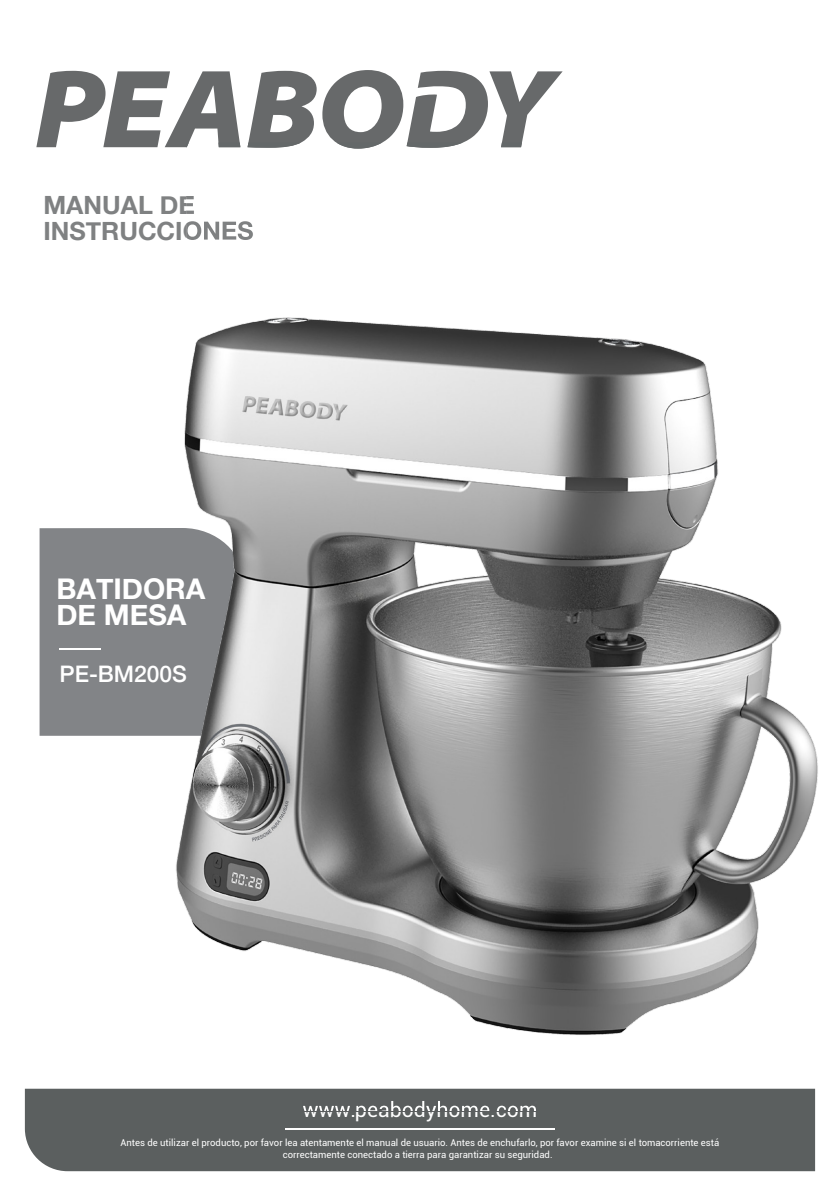
<style>
.page{position:relative;width:840px;height:1191px;background:#fff}
.page>*{position:absolute;margin:0;border:0;box-sizing:border-box;transform-origin:0 0}
.t1{font:700 28.6px/26.4px "Helvetica Neue";color:#fff}
.t2{font:700 25.2px/25.6px "Helvetica Neue";color:#7f8182}
.t3{font:500 22.8px "Helvetica Neue";color:#fff}
.t4{font:21.2px "Roboto";color:#fff}
.t5{font:9.6px/12.4px "Roboto";color:#fff;text-align:center}
</style>
<div class="page">
<div style="left:25px;top:1088px;width:789px;height:83px;background:#5b5f5f"></div>
<svg style="left:248px;top:71px;width:68px;height:72px"></svg>
<svg style="left:36px;top:71px;width:204px;height:76px"></svg>
<svg style="left:322px;top:70px;width:240px;height:78px"></svg>
<hr style="left:285px;top:1128px;width:269px;height:1px;background:#fff">
<img style="left:406px;top:142px;width:57px;height:6px">
<img style="left:186px;top:142px;width:54px;height:5px">
<img style="left:247px;top:142px;width:54px;height:6px">
<img style="left:336px;top:142px;width:46px;height:7px">
<img style="left:500px;top:142px;width:21px;height:5px">
<img style="left:186px;top:196px;width:8px;height:18px">
<img style="left:186px;top:221px;width:67px;height:19px">
<img style="left:303px;top:1101px;width:88px;height:10px">
<img style="left:391px;top:1101px;width:144px;height:10px">
<div style="left:40px;top:528px;width:55px;height:208px;background:#828487"></div>
<hr style="left:59px;top:648px;width:42px;height:2px;background:#fff">
<img style="left:95px;top:317px;width:723px;height:718px">
<h2 class="t2" style="left:43px;top:193px;width:211px">MANUAL DE<br>INSTRUCCIONES</h2>
<h1 class="t1" style="left:56px;top:576px;width:150px">BATIDORA<br>DE MESA</h1>
<h3 class="t3" style="left:59px;top:655px;width:129px">PE-BM200S</h3>
<h3 class="t4" style="left:302px;top:1094px;width:236px">www.peabodyhome.com</h3>
<p class="t5" style="left:120px;top:1136px;width:600px">Antes de utilizar el producto, por favor lea atentamente el manual de usuario. Antes de enchufarlo, por favor examine si el tomacorriente está correctamente conectado a tierra para garantizar su seguridad.</p>
</div>
